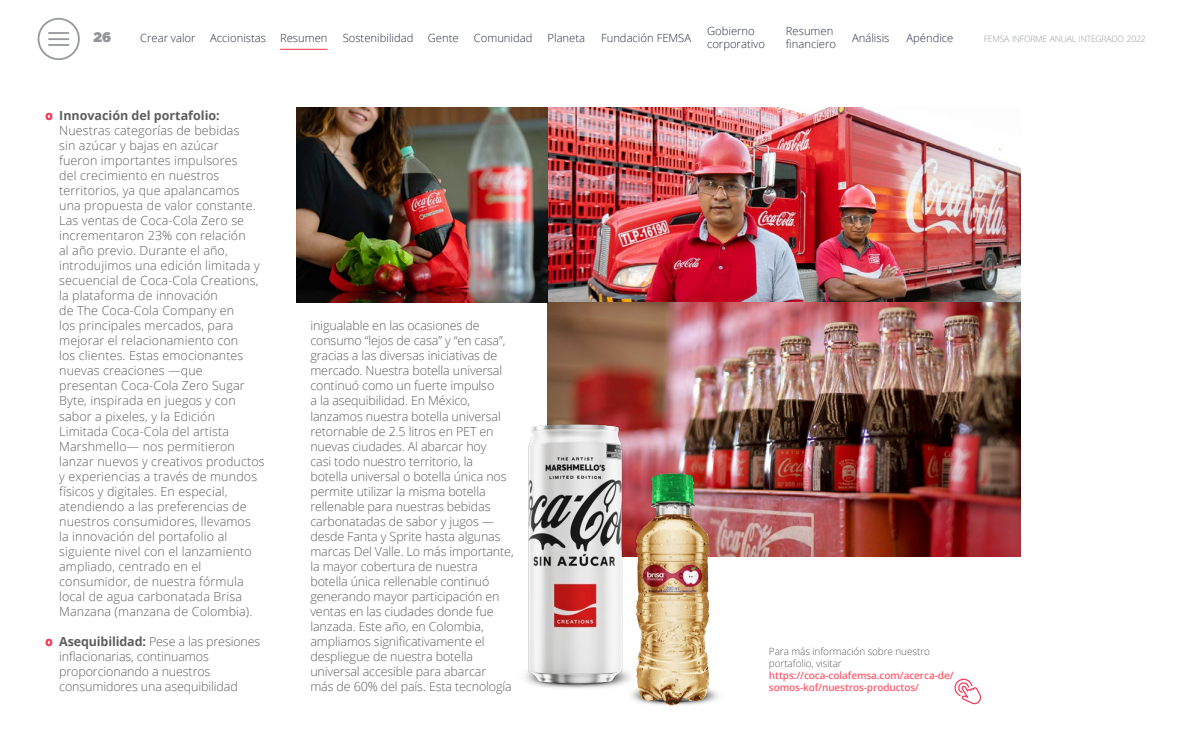
<style>
.page{position:relative;width:1191px;height:745px;background:#fff}
.page>*{position:absolute;margin:0;border:0;box-sizing:border-box;transform-origin:0 0}
.t1{font:13.75px "Gotham Ultra";color:#939598}
.t2{font:300 12.5px/15px "Open Sans";letter-spacing:.01em;color:#5e5e5e}
.t3{font:300 12.5px/15px "Open Sans";letter-spacing:-.01em;color:#5e5e5e}
.t4{font:300 11.25px/13.5px "Open Sans";color:#292e47}
.t5{font:600 10px/12px "Open Sans";letter-spacing:-.01em;color:#ff5d70}
.t6{font:300 10px/12px "Open Sans";letter-spacing:-.01em;color:#5e5e5e}
.t7{font:300 8.75px "Open Sans";letter-spacing:-.035em;color:#999c9e}
.s1{font-weight:800;color:#f53c5a}
.s2{font-weight:700}
</style>
<div class="page">
<svg style="left:49px;top:32px;width:19px;height:14px"></svg>
<img style="left:547px;top:107px;width:473px;height:449px">
<svg style="left:954px;top:678px;width:28px;height:27px"></svg>
<img style="left:296px;top:107px;width:251px;height:195px">
<img style="left:520px;top:417px;width:111px;height:268px">
<img style="left:609px;top:687px;width:109px;height:19px">
<img style="left:635px;top:473px;width:75px;height:232px">
<div style="left:38px;top:18px;width:42px;height:42px;border:2px solid #999c9e;border-radius:50%"></div>
<hr style="left:280px;top:49px;width:47px;height:1px;background:#ff5d70">
<p class="t1" style="left:94px;top:29px;width:19px">26</p>
<p class="t4" style="left:707px;top:24px;width:60px">Gobierno corporativo</p>
<p class="t4" style="left:786px;top:24px;width:52px">Resumen financiero</p>
<p class="t4" style="left:852px;top:30px;width:39px">Análisis</p>
<p class="t4" style="left:906px;top:30px;width:49px">Apéndice</p>
<p class="t4" style="left:140px;top:30px;width:57px">Crear valor</p>
<p class="t4" style="left:210px;top:30px;width:119px">Accionistas Resumen</p>
<p class="t4" style="left:343px;top:30px;width:72px">Sostenibilidad</p>
<p class="t4" style="left:428px;top:30px;width:32px">Gente</p>
<p class="t4" style="left:474px;top:30px;width:60px">Comunidad</p>
<p class="t4" style="left:547px;top:30px;width:39px">Planeta</p>
<p class="t4" style="left:601px;top:30px;width:92px">Fundación FEMSA</p>
<p class="t7" style="left:983px;top:32px;width:164px">FEMSA INFORME ANUAL INTEGRADO 2022</p>
<p class="t2" style="left:59px;top:108px;width:207px;text-indent:-14px"><span class="s1">΃</span> <span class="s2">Innovación del portafolio:<br></span>Nuestras categorías de bebidas<br>sin azúcar y bajas en azúcar<br>fueron importantes impulsores<br>del crecimiento en nuestros territorios, ya que apalancamos<br>una propuesta de valor constante.<br>Las ventas de Coca-Cola Zero se incrementaron 23% con relación<br>al año previo. Durante el año, introdujimos una edición limitada y secuencial de Coca-Cola Creations, la plataforma de innovación<br>de The Coca-Cola Company en<br>los principales mercados, para mejorar el relacionamiento con<br>los clientes. Estas emocionantes nuevas creaciones —que<br>presentan Coca-Cola Zero Sugar<br>Byte, inspirada en juegos y con sabor a pixeles, y la Edición<br>Limitada Coca-Cola del artista<br>Marshmello— nos permitieron lanzar nuevos y creativos productos y experiencias a través de mundos físicos y digitales. En especial, atendiendo a las preferencias de nuestros consumidores, llevamos<br>la innovación del portafolio al siguiente nivel con el lanzamiento ampliado, centrado en el consumidor, de nuestra fórmula local de agua carbonatada Brisa<br>Manzana (manzana de Colombia).</p>
<p class="t3" style="left:59px;top:633px;width:203px;text-indent:-14px"><span class="s1">΃</span> <span class="s2">Asequibilidad:</span> Pese a las presiones inflacionarias, continuamos proporcionando a nuestros consumidores una asequibilidad</p>
<p class="t3" style="left:310px;top:318px;width:205px">inigualable en las ocasiones de consumo “lejos de casa” y “en casa”, gracias a las diversas iniciativas de mercado. Nuestra botella universal continuó como un fuerte impulso<br>a la asequibilidad. En México, lanzamos nuestra botella universal retornable de 2.5 litros en PET en nuevas ciudades. Al abarcar hoy<br>casi todo nuestro territorio, la<br>botella universal o botella única nos permite utilizar la misma botella rellenable para nuestras bebidas carbonatadas de sabor y jugos — desde Fanta y Sprite hasta algunas marcas Del Valle. Lo más importante, la mayor cobertura de nuestra botella única rellenable continuó generando mayor participación en ventas en las ciudades donde fue lanzada. Este año, en Colombia, ampliamos significativamente el despliegue de nuestra botella universal accesible para abarcar<br>más de 60% del país. Esta tecnología</p>
<p class="t6" style="left:769px;top:644px;width:162px">Para más información sobre nuestro portafolio, visitar</p>
<p class="t5" style="left:769px;top:668px;width:186px">https://coca-colafemsa.com/acerca-de/ somos-kof/nuestros-productos/</p>
</div>
